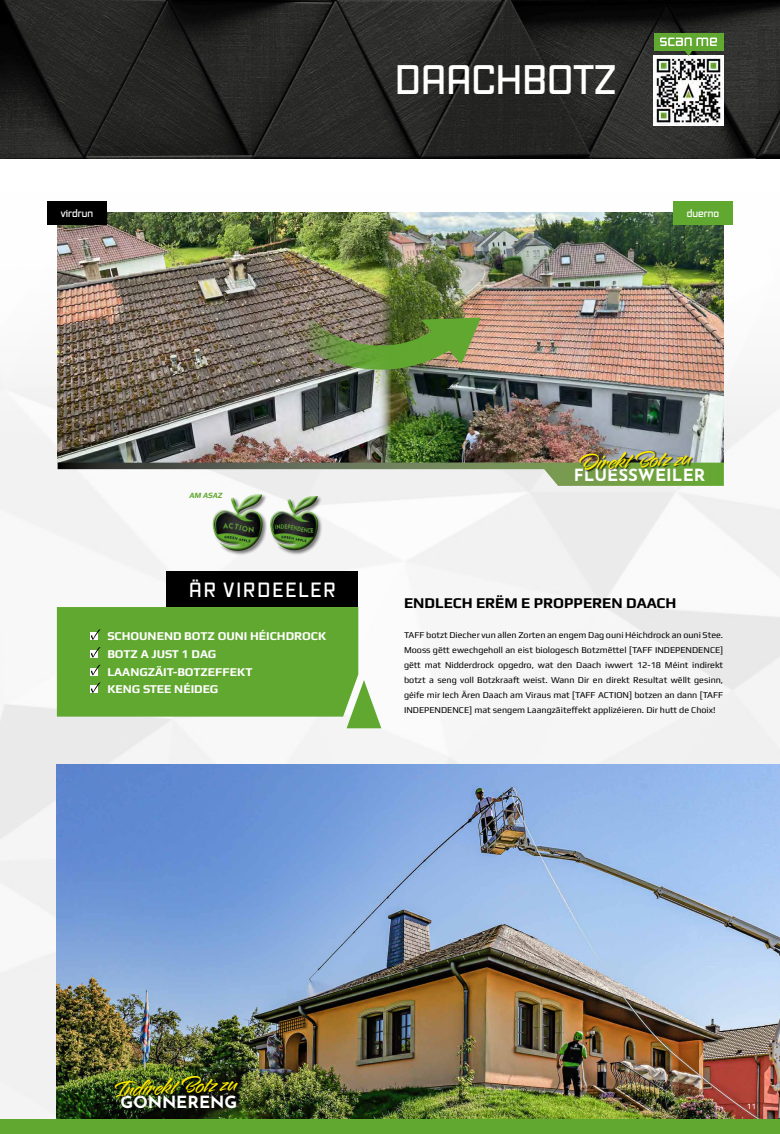
<style>
.page{position:relative;width:780px;height:1134px;background:#fff}
.page>*{position:absolute;margin:0;border:0;box-sizing:border-box;transform-origin:0 0}
.t1{font:600 40px "Vox";color:#fff}
.t2{font:27.4px "Alpine Script";color:#ffed00}
.t3{font:600 20px "Vox";letter-spacing:.1em;color:#fff}
.t4{font:100 16.8px "Josefin Sans";color:#fff}
.t5{font:700 15px "Play";color:#000}
.t6{font:700 12px/17.7px "Play";color:#fff}
.t7{font:600 9.8px "Vox";color:#fff}
.t8{font:9px/15px "Play";color:#000;text-align:justify}
.t9{font:italic 700 8px "Play";color:#61a830;scale:.95 1}
.t10{font:8px "Play";color:#fff}
</style>
<div class="page">
<img style="left:0;top:0;width:780px;height:1120px">
<img style="left:57px;top:764px;width:723px;height:356px">
<div style="left:0;top:1120px;width:780px;height:14px;background:#61a830"></div>
<img style="left:653px;top:56px;width:70px;height:69px">
<div style="left:653px;top:33px;width:70px;height:18px;background:#61a830"></div>
<svg style="left:660px;top:38px;width:57px;height:18px"></svg>
<img style="left:58px;top:213px;width:319px;height:250px">
<img style="left:377px;top:213px;width:346px;height:250px">
<img style="left:290px;top:318px;width:191px;height:63px">
<div style="left:673px;top:201px;width:59px;height:24px;background:#61a830"></div>
<svg style="left:58px;top:463px;width:665px;height:23px"></svg>
<div style="left:47px;top:201px;width:60px;height:24px;background:#000"></div>
<svg style="left:57px;top:607px;width:324px;height:121px;background:#75b24b"></svg>
<div style="left:166px;top:572px;width:192px;height:35px;background:#000"></div>
<img style="left:194px;top:481px;width:56px;height:76px">
<div style="left:209px;top:491px;width:55px;height:57px;background:#fff"></div>
<div style="left:213px;top:493px;width:53px;height:61px;background:#000;opacity:.75"></div>
<img style="left:250px;top:481px;width:87px;height:76px">
<div style="left:266px;top:492px;width:54px;height:55px;background:#f7f7f7"></div>
<div style="left:270px;top:494px;width:51px;height:59px;background:#000;opacity:.75"></div>
<div style="left:579px;top:450px;width:115px;height:22px;background:#000;opacity:.75"></div>
<div style="left:115px;top:1076px;width:125px;height:23px;background:#000;opacity:.75"></div>
<p class="t7" style="left:61px;top:206px;width:34px">virdrun</p>
<h1 class="t1" style="left:395px;top:53px;width:222px">DAACHBOTZ</h1>
<p class="t7" style="left:686px;top:206px;width:34px">duerno</p>
<p class="t9" style="left:189px;top:491px;width:38px">AM ASAZ</p>
<h3 class="t3" style="left:189px;top:577px;width:148px">ÄR VIRDEELER</h3>
<h3 class="t6" style="left:107px;top:627px;width:220px">SCHOUNEND BOTZ OUNI HÉICHDROCK<br>BOTZ A JUST 1 DAG<br>LAANGZÄIT-BOTZEFFEKT<br>KENG STEE NÉIDEG</h3>
<h2 class="t2" style="left:577px;top:450px;width:114px;rotate:-3deg">Direkt Botz zu</h2>
<h3 class="t4" style="left:573px;top:462px;width:133px">FLUESSWEILER</h3>
<h3 class="t5" style="left:404px;top:594px;width:274px">ENDLECH ERËM E PROPPEREN DAACH</h3>
<p class="t8" style="left:404px;top:627px;width:321px">TAFF botzt Diecher vun allen Zorten an engem Dag ouni Héichdrock an ouni Stee.<br>Mooss gëtt ewechgeholl an eist biologesch Botzmëttel [TAFF INDEPENDENCE] gëtt mat Nidderdrock opgedro, wat den Daach iwwert 12-18 Méint indirekt botzt a seng voll Botzkraaft weist. Wann Dir en direkt Resultat wëllt gesinn, géife mir Iech Ären Daach am Viraus mat [TAFF ACTION] botzen an dann [TAFF INDEPENDENCE] mat sengem Laangzäiteffekt applizéieren. Dir hutt de Choix!</p>
<h2 class="t2" style="left:113px;top:1076px;width:125px;rotate:-3deg">Indirekt Botz zu</h2>
<h3 class="t4" style="left:121px;top:1090px;width:118px">GONNERENG</h3>
<p class="t10" style="left:747px;top:1102px;width:11px">11</p>
</div>
